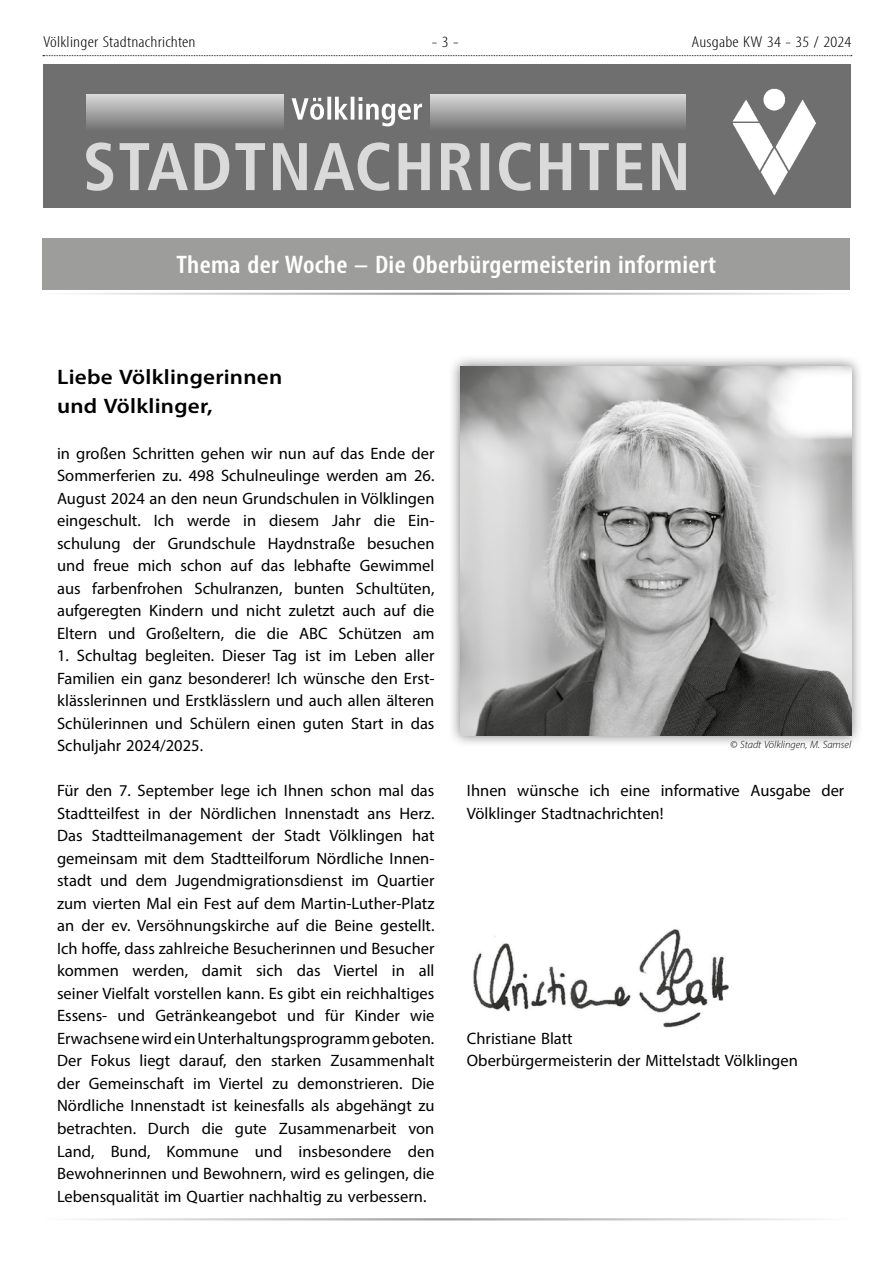
<style>
.page{position:relative;width:893px;height:1263px;background:#fff}
.page>*{position:absolute;margin:0;border:0;box-sizing:border-box;transform-origin:0 0}
.t1{font:600 condensed 25.5px "Myriad Pro";letter-spacing:.01em;color:#fff;scale:1.1 1}
.t2{font:600 21px/29.4px "Myriad Pro";letter-spacing:.01em;color:#000;scale:1.1 1}
.t3{font:16.5px/22.5px "Myriad Pro";color:#000;text-align:justify}
.t4{font:300 condensed 15.75px "Myriad Pro";letter-spacing:.01em;color:#000;scale:1.2 1}
.t5{font:italic 300 10.5px "Myriad Pro";color:#000}
</style>
<div class="page">
<svg style="left:43px;top:55px;width:809px;height:1px"></svg>
<img style="left:473px;top:929px;width:256px;height:99px">
<div style="left:43px;top:64px;width:808px;height:144px;background:#706f6f"></div>
<div style="left:86px;top:94px;width:198px;height:36px;background:linear-gradient(to bottom,#dadada,#777676)"></div>
<div style="left:430px;top:94px;width:256px;height:36px;background:linear-gradient(to bottom,#dadada,#777676)"></div>
<svg style="left:292px;top:97px;width:130px;height:29px"></svg>
<img style="left:732px;top:88px;width:84px;height:108px">
<div style="left:43px;top:238px;width:807px;height:51px;background:#9d9d9c"></div>
<hr style="left:43px;top:293px;width:807px;height:2px;background:#9d9d9c">
<hr style="left:43px;top:1218px;width:807px;height:2px;background:#9d9d9c">
<div style="left:448px;top:354px;width:415px;height:394px;background:#000;opacity:.5"></div>
<img style="left:460px;top:366px;width:391px;height:370px">
<svg style="left:86px;top:142px;width:600px;height:49px"></svg>
<p class="t4" style="left:43px;top:33px;width:128px">Völklinger Stadtnachrichten</p>
<p class="t4" style="left:432px;top:33px;width:24px">- 3 -</p>
<p class="t4" style="left:692px;top:33px;width:135px">Ausgabe KW 34 - 35 / 2024</p>
<h1 class="t1" style="left:177px;top:249px;width:492px">Thema der Woche – Die Oberbürgermeisterin informiert</h1>
<p class="t2" style="left:57px;top:361px;width:206px">Liebe Völklingerinnen und Völklinger,</p>
<p class="t3" style="left:57px;top:442px;width:379px">in großen Schritten gehen wir nun auf das Ende der Sommerferien zu. 498 Schulneulinge werden am 26.<br>August 2024 an den neun Grundschulen in Völklingen eingeschult. Ich werde in diesem Jahr die Ein&shy;schulung der Grundschule Haydnstraße besuchen und freue mich schon auf das lebhafte Gewimmel aus farbenfrohen Schulranzen, bunten Schultüten, aufgeregten Kindern und nicht zuletzt auch auf die Eltern und Großeltern, die die ABC Schützen am</p>
<p class="t3" style="left:57px;top:644px;width:379px">1. Schultag begleiten. Dieser Tag ist im Leben aller Familien ein ganz besonderer! Ich wünsche den Erst&shy;klässlerinnen und Erstklässlern und auch allen älteren Schülerinnen und Schülern einen guten Start in das Schuljahr 2024/2025.</p>
<p class="t3" style="left:57px;top:779px;width:379px">Für den 7. September lege ich Ihnen schon mal das Stadtteilfest in der Nördlichen Innenstadt ans Herz.<br>Das Stadtteilmanagement der Stadt Völklingen hat gemeinsam mit dem Stadtteilforum Nördliche Innen&shy;stadt und dem Jugendmigrationsdienst im Quartier zum vierten Mal ein Fest auf dem Martin-Luther-Platz an der ev. Versöhnungskirche auf die Beine gestellt.<br>Ich hoffe, dass zahlreiche Besucherinnen und Besucher kommen werden, damit sich das Viertel in all seiner Vielfalt vorstellen kann. Es gibt ein reichhaltiges Essens- und Getränkeangebot und für Kinder wie Erwachsene wird ein Unterhaltungsprogramm geboten.<br>Der Fokus liegt darauf, den starken Zusammenhalt der Gemeinschaft im Viertel zu demonstrieren. Die Nördliche Innenstadt ist keinesfalls als abgehängt zu betrachten. Durch die gute Zusammenarbeit von Land, Bund, Kommune und insbesondere den Bewohnerinnen und Bewohnern, wird es gelingen, die Lebensqualität im Quartier nachhaltig zu verbessern.</p>
<p class="t3" style="left:467px;top:779px;width:379px">Ihnen wünsche ich eine informative Ausgabe der<br>Völklinger Stadtnachrichten!</p>
<p class="t5" style="left:730px;top:739px;width:122px">© Stadt Völklingen, M. Samsel</p>
<p class="t3" style="left:467px;top:1027px;width:332px">Christiane Blatt<br>Oberbürgermeisterin der Mittelstadt Völklingen</p>
</div>
